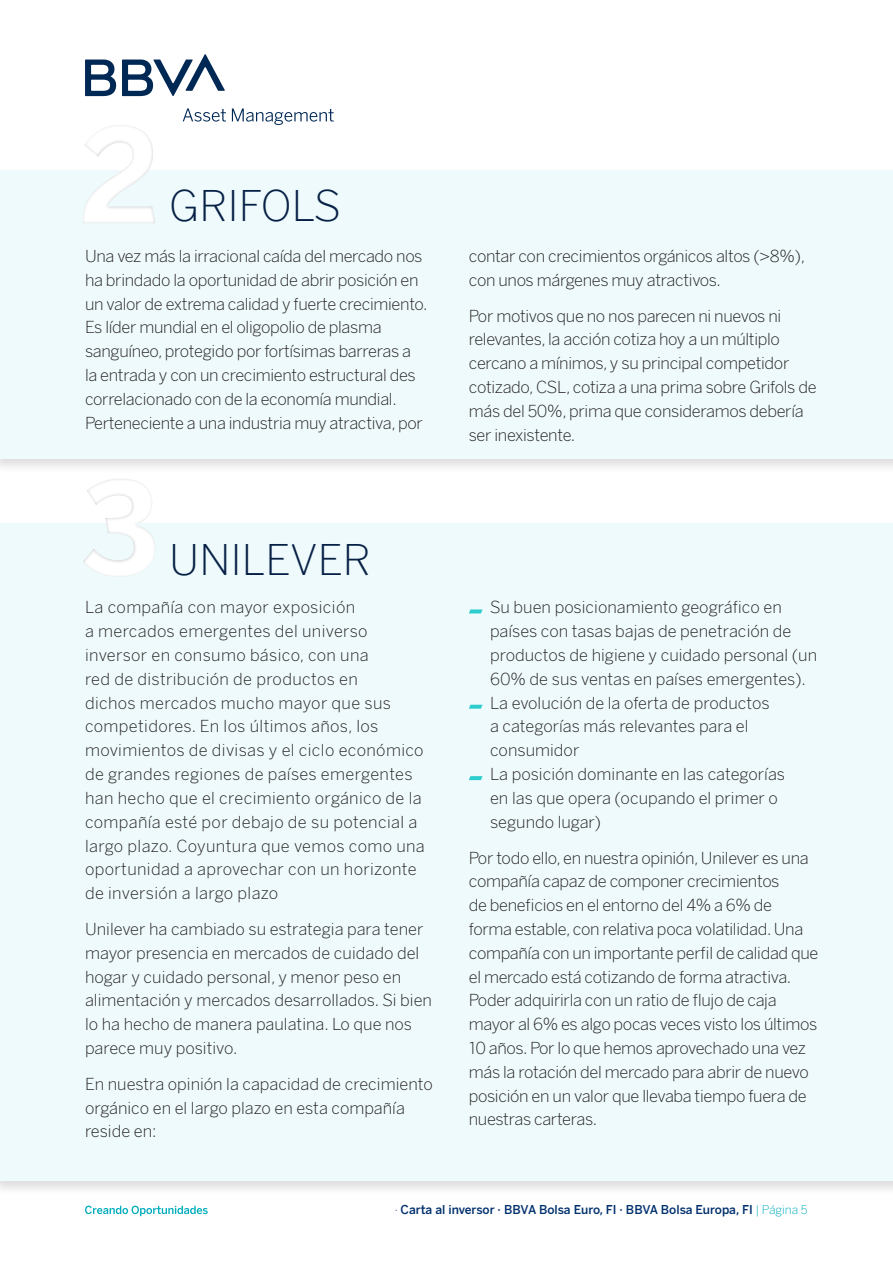
<style>
.page{position:relative;width:893px;height:1263px;background:#fff}
.page>*{position:absolute;margin:0;border:0;box-sizing:border-box;transform-origin:0 0}
.t1{font:300 42.3px "BBVA Benton Sans";color:#072146}
.t2{font:300 16.5px/23.9px "BBVA Benton Sans";letter-spacing:-.02em;color:#231f20}
.t3{font:300 16.5px/23.9px "BBVA Benton Sans";color:#231f20}
.t4{font:300 16.5px/23.9px "BBVA Benton Sans";letter-spacing:.02em;color:#231f20}
.t5{font:300 12px "BBVA Benton Sans";color:#00306d}
.s1{font-style:inherit}
.s2{color:#00adbc}
</style>
<div class="page">
<svg style="left:183px;top:108px;width:43px;height:14px"></svg>
<svg style="left:232px;top:108px;width:102px;height:17px"></svg>
<svg style="left:85px;top:60px;width:31px;height:36px"></svg>
<svg style="left:122px;top:54px;width:103px;height:42px"></svg>
<svg style="left:85px;top:1205px;width:123px;height:11px"></svg>
<div style="left:0;top:167px;width:893px;height:306px;background:#231f20;opacity:.15"></div>
<div style="left:0;top:170px;width:893px;height:289px;background:#eefafb"></div>
<div style="left:0;top:521px;width:893px;height:675px;background:#231f20;opacity:.15"></div>
<div style="left:0;top:524px;width:893px;height:657px;background:#eefafb"></div>
<svg style="left:469px;top:609px;width:13px;height:4px"></svg>
<svg style="left:469px;top:705px;width:13px;height:4px"></svg>
<svg style="left:469px;top:776px;width:13px;height:4px"></svg>
<div style="left:82px;top:125px;width:75px;height:100px;background:#231f20;opacity:.25"></div>
<div style="left:82px;top:478px;width:75px;height:99px;background:#231f20;opacity:.25"></div>
<p class="t1" style="left:169px;top:181px;width:173px">GRIFOLS</p>
<p class="t2" style="left:85px;top:244px;width:344px">Una vez más la irracional caída del mercado nos ha brindado la oportunidad de abrir posición en un valor de extrema calidad y fuerte crecimiento.<br>Es líder mundial en el oligopolio de plasma sanguíneo, protegido por fortísimas barreras a la entrada y con un crecimiento estructural des correlacionado con de la economía mundial.<br>Perteneciente a una industria muy atractiva, por</p>
<p class="t2" style="left:469px;top:244px;width:338px">contar con crecimientos orgánicos altos (&gt;8%), con unos márgenes muy atractivos.</p>
<p class="t2" style="left:469px;top:304px;width:349px">Por motivos que no nos parecen ni nuevos ni relevantes, la acción cotiza hoy a un múltiplo cercano a mínimos, y su principal competidor cotizado, CSL, cotiza a una prima sobre Grifols de más del 50%, prima que consideramos debería ser inexistente.</p>
<p class="t1" style="left:169px;top:534px;width:203px">UNILEVER</p>
<p class="t4" style="left:85px;top:595px;width:341px">La compañía con mayor exposición<br>a mercados emergentes del universo inversor en consumo básico, con una<br>red de distribución de productos en<br>dichos mercados mucho mayor que sus competidores. En los últimos años, los movimientos de divisas y el ciclo económico de grandes regiones de países emergentes han hecho que el crecimiento orgánico de la compañía esté por debajo de su potencial a largo plazo. Coyuntura que vemos como una oportunidad a aprovechar con un horizonte de inversión a largo plazo</p>
<p class="t3" style="left:85px;top:917px;width:348px">Unilever ha cambiado su estrategia para tener mayor presencia en mercados de cuidado del hogar y cuidado personal, y menor peso en alimentación y mercados desarrollados. Si bien lo ha hecho de manera paulatina. Lo que nos parece muy positivo.</p>
<p class="t3" style="left:85px;top:1072px;width:349px">En nuestra opinión la capacidad de crecimiento orgánico en el largo plazo en esta compañía reside en:</p>
<p class="t3" style="left:490px;top:595px;width:329px">Su buen posicionamiento geográfico en países con tasas bajas de penetración de productos de higiene y cuidado personal (un 60% de sus ventas en países emergentes).</p>
<p class="t3" style="left:490px;top:691px;width:281px">La evolución de la oferta de productos a categorías más relevantes para el consumidor</p>
<p class="t3" style="left:490px;top:762px;width:297px">La posición dominante en las categorías en las que opera (ocupando el primer o segundo lugar)</p>
<p class="t2" style="left:469px;top:845px;width:351px">Por todo ello, en nuestra opinión, Unilever es una compañía capaz de componer crecimientos<br>de beneficios en el entorno del 4% a 6% de forma estable, con relativa poca volatilidad. Una compañía con un importante perfil de calidad que el mercado está cotizando de forma atractiva.<br>Poder adquirirla con un ratio de flujo de caja mayor al 6% es algo pocas veces visto los últimos 10 años. Por lo que hemos aprovechado una vez más la rotación del mercado para abrir de nuevo posición en un valor que llevaba tiempo fuera de nuestras carteras.</p>
<p class="t5" style="left:395px;top:1202px;width:414px"><span class="s1">·</span> Carta al inversor · BBVA Bolsa Euro, FI · BBVA Bolsa Europa, FI <span class="s2">| Página 5</span></p>
</div>
